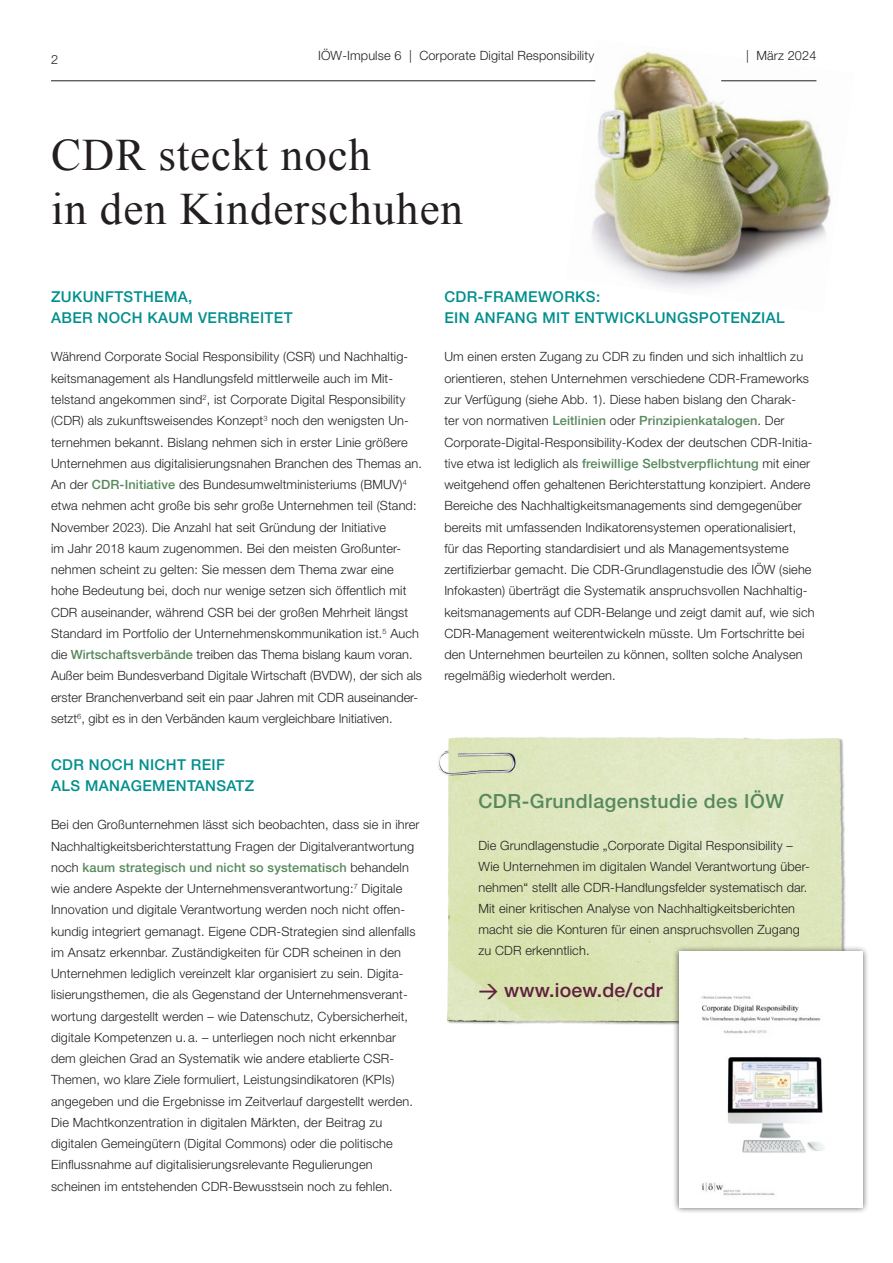
<style>
.page{position:relative;width:893px;height:1263px;background:#fff}
.page>*{position:absolute;margin:0;border:0;box-sizing:border-box;transform-origin:0 0}
.H3_Ü_30_36{font:45px/54px "Times New Roman";letter-spacing:.02em;color:#231f20}
.H4_Ü_13_18{font:500 19.5px "Helvetica Neue LT Std";letter-spacing:.025em;color:#57885c}
.URL{font:500 19.5px "Helvetica Neue LT Std";letter-spacing:.01em;color:#611e42}
.Zwischenüberschrift{font:500 15px/21px "Helvetica Neue LT Std";letter-spacing:.025em;color:#008f8d}
.P_Text{font:300 12.75px/21.3px "Helvetica Neue LT Std";letter-spacing:.01em;color:#231f20}
.P_Text_ohne_GL{font:300 12.75px/21px "Helvetica Neue LT Std";letter-spacing:.01em;color:#231f20}
.s1{font-weight:500;color:#57885c}
.s2{font-family:"DIN Pro"}
</style>
<div class="page">
<img style="left:447px;top:737px;width:399px;height:288px">
<img style="left:438px;top:737px;width:85px;height:54px">
<div style="left:672px;top:945px;width:197px;height:270px;background:#231f20;opacity:.75"></div>
<img style="left:679px;top:951px;width:183px;height:257px">
<img style="left:566px;top:51px;width:265px;height:238px">
<hr style="left:51px;top:80px;width:544px;height:1px;background:#231f20">
<hr style="left:721px;top:80px;width:95px;height:1px;background:#231f20">
<p class="P_Text" style="left:51px;top:48px;width:9px">2</p>
<p class="P_Text" style="left:318px;top:45px;width:278px">IÖW-Impulse 6 | Corporate Digital Responsibility</p>
<p class="P_Text" style="left:746px;top:45px;width:72px">| März 2024</p>
<p class="H3_Ü_30_36" style="left:51px;top:127px;width:414px">CDR steckt noch<br>in den Kinderschuhen</p>
<p class="Zwischenüberschrift" style="left:51px;top:286px;width:243px">ZUKUNFTSTHEMA,<br>ABER NOCH KAUM VERBREITET</p>
<p class="P_Text" style="left:51px;top:346px;width:373px">Während Corporate Social Responsibility (CSR) und Nachhaltig&shy;keitsmanagement als Handlungsfeld mittlerweile auch im Mit&shy;telstand angekommen sind<sup>2</sup>, ist Corporate Digital Responsibility (CDR) als zukunftsweisendes Konzept<sup>3</sup> noch den wenigsten Un&shy;ternehmen bekannt. Bislang nehmen sich in erster Linie größere Unternehmen aus digitalisierungsnahen Branchen des Themas an.<br>An der <span class="s1">CDR-Initiative</span> des Bundesumweltministeriums (BMUV)<sup>4 </sup>etwa nehmen acht große bis sehr große Unternehmen teil (Stand:<br>November 2023). Die Anzahl hat seit Gründung der Initiative<br>im Jahr 2018 kaum zugenommen. Bei den meisten Großunter&shy;nehmen scheint zu gelten: Sie messen dem Thema zwar eine hohe Bedeutung bei, doch nur wenige setzen sich öffentlich mit CDR auseinander, während CSR bei der großen Mehrheit längst Standard im Portfolio der Unternehmenskommunikation ist.<sup>5</sup> Auch die <span class="s1">Wirtschaftsverbände</span> treiben das Thema bislang kaum voran.<br>Außer beim Bundesverband Digitale Wirtschaft (BVDW), der sich als erster Branchenverband seit ein paar Jahren mit CDR auseinander&shy;setzt<sup>6</sup>, gibt es in den Verbänden kaum vergleichbare Initiativen.</p>
<p class="Zwischenüberschrift" style="left:51px;top:754px;width:205px">CDR NOCH NICHT REIF<br>ALS MANAGEMENTANSATZ</p>
<p class="P_Text" style="left:51px;top:814px;width:370px">Bei den Großunternehmen lässt sich beobachten, dass sie in ihrer Nachhaltigkeitsberichterstattung Fragen der Digitalverantwortung noch <span class="s1">kaum strategisch und nicht so systematisch</span> behandeln wie andere Aspekte der Unternehmensverantwortung:<sup>7</sup> Digitale Innovation und digitale Verantwortung werden noch nicht offen&shy;kundig integriert gemanagt. Eigene CDR-Strategien sind allenfalls im Ansatz erkennbar. Zuständigkeiten für CDR scheinen in den Unternehmen lediglich vereinzelt klar organisiert zu sein. Digita&shy;lisierungsthemen, die als Gegenstand der Unternehmensverant&shy;wortung dargestellt werden – wie Datenschutz, Cybersicherheit, digitale Kompetenzen u. a. – unterliegen noch nicht erkennbar dem gleichen Grad an Systematik wie andere etablierte CSR-Themen, wo klare Ziele formuliert, Leistungsindikatoren (KPIs) angegeben und die Ergebnisse im Zeitverlauf dargestellt werden.</p>
<p class="P_Text" style="left:51px;top:1111px;width:343px">Die Machtkonzentration in digitalen Märkten, der Beitrag zu digitalen Gemeingütern (Digital Commons) oder die politische Einflussnahme auf digitalisierungsrelevante Regulierungen scheinen im entstehenden CDR-Bewusstsein noch zu fehlen.</p>
<p class="Zwischenüberschrift" style="left:444px;top:286px;width:342px">CDR-FRAMEWORKS:<br>EIN ANFANG MIT ENTWICKLUNGSPOTENZIAL</p>
<p class="P_Text" style="left:444px;top:346px;width:372px">Um einen ersten Zugang zu CDR zu finden und sich inhaltlich zu orientieren, stehen Unternehmen verschiedene CDR-Frameworks zur Verfügung (siehe Abb. 1). Diese haben bislang den Charak-<br>ter von normativen <span class="s1">Leitlinien</span> oder <span class="s1">Prinzipienkatalogen</span>. Der Corporate-Digital-Responsibility-Kodex der deutschen CDR-Initia&shy;tive etwa ist lediglich als <span class="s1">freiwillige Selbstverpflichtung</span> mit einer weitgehend offen gehaltenen Berichterstattung konzipiert. Andere Bereiche des Nachhaltigkeitsmanagements sind demgegenüber bereits mit umfassenden Indikatorensystemen operationalisiert,<br>für das Reporting standardisiert und als Managementsysteme zertifizierbar gemacht. Die CDR-Grundlagenstudie des IÖW (siehe Infokasten) überträgt die Systematik anspruchsvollen Nachhaltig&shy;keitsmanagements auf CDR-Belange und zeigt damit auf, wie sich CDR-Management weiterentwickeln müsste. Um Fortschritte bei den Unternehmen beurteilen zu können, sollten solche Analysen regelmäßig wiederholt werden.</p>
<p class="H4_Ü_13_18" style="left:478px;top:789px;width:307px">CDR-Grundlagenstudie des IÖW</p>
<p class="P_Text_ohne_GL" style="left:478px;top:835px;width:333px">Die Grundlagenstudie „Corporate Digital Responsibility – Wie Unternehmen im digitalen Wandel Verantwortung über&shy;nehmen“ stellt alle CDR-Handlungsfelder systematisch dar.<br>Mit einer kritischen Analyse von Nachhaltigkeitsberichten macht sie die Konturen für einen anspruchsvollen Zugang zu CDR erkenntlich.</p>
<p class="URL" style="left:478px;top:979px;width:186px"><span class="s2">→</span> www.ioew.de/cdr</p>
</div>
